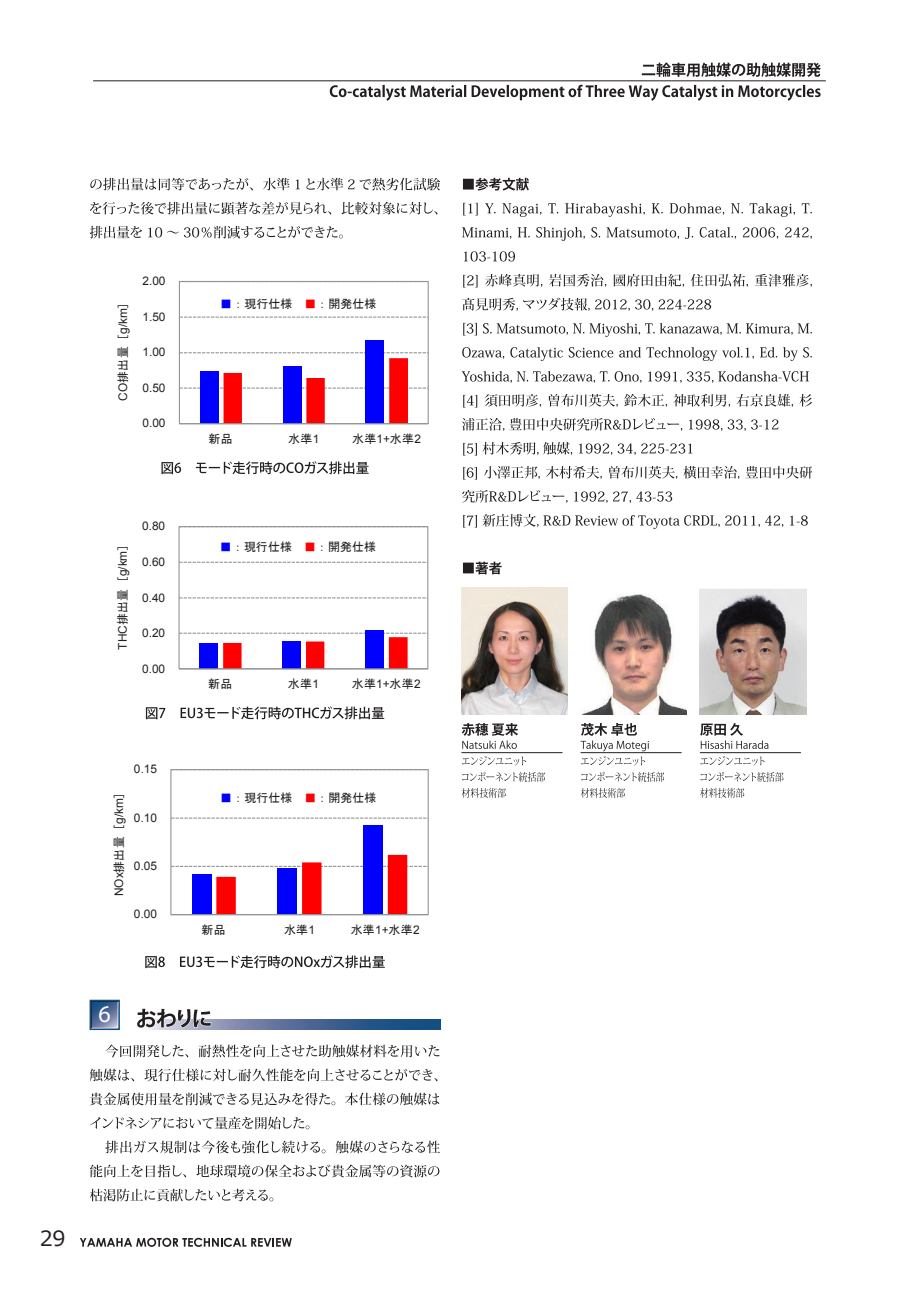
<style>
.page{position:relative;width:919px;height:1289px;background:#fff}
.page>*{position:absolute;margin:0;border:0;box-sizing:border-box;transform-origin:0 0}
.t1{font:700 24px "Times";color:#fff}
.t2{font:21px "Meiryo";color:#231f20}
.t3{font:11.85px "Arial";letter-spacing:-.01em;color:#231f20}
.t4{font:11.85px "MS Gothic";letter-spacing:.03em;color:#231f20}
.t5{font:11.85px "MS Gothic";color:#231f20}
.s1{font-family:"MS Gothic"}
.s2{color:#00f}
.s3{color:#f00}
.s4{font-family:"Arial"}
</style>
<div class="page">
<hr style="left:93px;top:80px;width:732px;height:1px;background:#231f20">
<svg style="left:641px;top:63px;width:179px;height:14px"></svg>
<svg style="left:463px;top:561px;width:38px;height:13px"></svg>
<svg style="left:463px;top:514px;width:344px;height:15px"></svg>
<svg style="left:462px;top:490px;width:210px;height:13px"></svg>
<svg style="left:463px;top:466px;width:349px;height:13px"></svg>
<svg style="left:463px;top:442px;width:229px;height:13px"></svg>
<svg style="left:462px;top:418px;width:316px;height:13px"></svg>
<svg style="left:463px;top:394px;width:349px;height:13px"></svg>
<svg style="left:462px;top:371px;width:346px;height:12px"></svg>
<svg style="left:462px;top:347px;width:349px;height:14px"></svg>
<svg style="left:463px;top:323px;width:348px;height:14px"></svg>
<svg style="left:462px;top:297px;width:249px;height:14px"></svg>
<svg style="left:463px;top:274px;width:348px;height:13px"></svg>
<svg style="left:464px;top:251px;width:51px;height:10px"></svg>
<svg style="left:462px;top:227px;width:349px;height:14px"></svg>
<svg style="left:463px;top:203px;width:348px;height:14px"></svg>
<svg style="left:463px;top:178px;width:66px;height:12px"></svg>
<svg style="left:90px;top:1188px;width:183px;height:13px"></svg>
<svg style="left:90px;top:1164px;width:349px;height:13px"></svg>
<svg style="left:105px;top:1140px;width:335px;height:13px"></svg>
<svg style="left:90px;top:1116px;width:219px;height:13px"></svg>
<svg style="left:90px;top:1092px;width:349px;height:13px"></svg>
<svg style="left:90px;top:1068px;width:347px;height:13px"></svg>
<svg style="left:105px;top:1044px;width:334px;height:13px"></svg>
<svg style="left:90px;top:226px;width:253px;height:12px"></svg>
<svg style="left:90px;top:202px;width:347px;height:12px"></svg>
<svg style="left:90px;top:178px;width:350px;height:12px"></svg>
<svg style="left:330px;top:85px;width:490px;height:16px"></svg>
<svg style="left:146px;top:706px;width:238px;height:13px"></svg>
<svg style="left:145px;top:955px;width:240px;height:13px"></svg>
<svg style="left:161px;top:461px;width:207px;height:13px"></svg>
<hr style="left:580px;top:752px;width:101px;height:1px;background:#231f20">
<img style="left:582px;top:594px;width:104px;height:120px">
<svg style="left:581px;top:788px;width:44px;height:9px"></svg>
<svg style="left:581px;top:772px;width:83px;height:9px"></svg>
<svg style="left:580px;top:723px;width:68px;height:42px"></svg>
<hr style="left:461px;top:752px;width:101px;height:1px;background:#231f20">
<img style="left:461px;top:587px;width:106px;height:127px">
<svg style="left:461px;top:723px;width:57px;height:26px"></svg>
<svg style="left:461px;top:788px;width:45px;height:9px"></svg>
<svg style="left:462px;top:772px;width:83px;height:9px"></svg>
<svg style="left:462px;top:756px;width:64px;height:9px"></svg>
<svg style="left:181px;top:316px;width:245px;height:2px"></svg>
<div style="left:179px;top:281px;width:250px;height:143px;border:1px solid #939598"></div>
<div style="left:365px;top:340px;width:19px;height:83px;background:#00f"></div>
<svg style="left:179px;top:352px;width:249px;height:71px"></svg>
<hr style="left:179px;top:423px;width:249px;height:1px;background:#939598">
<svg style="left:180px;top:597px;width:246px;height:1px"></svg>
<svg style="left:180px;top:561px;width:246px;height:2px"></svg>
<div style="left:178px;top:526px;width:250px;height:143px;border:1px solid #939598"></div>
<div style="left:365px;top:630px;width:19px;height:38px;background:#00f"></div>
<svg style="left:179px;top:632px;width:249px;height:36px"></svg>
<hr style="left:179px;top:668px;width:249px;height:1px;background:#939598">
<svg style="left:172px;top:817px;width:255px;height:1px"></svg>
<div style="left:170px;top:769px;width:259px;height:146px;border:1px solid #939598"></div>
<div style="left:363px;top:824px;width:19px;height:90px;background:#00f"></div>
<svg style="left:171px;top:854px;width:257px;height:60px"></svg>
<hr style="left:171px;top:914px;width:257px;height:1px;background:#939598">
<svg style="left:93px;top:1002px;width:24px;height:25px"></svg>
<div style="left:90px;top:999px;width:30px;height:31px;border:2px solid #144e82"></div>
<svg style="left:147px;top:1019px;width:293px;height:10px;background:#4a6a96"></svg>
<hr style="left:699px;top:752px;width:101px;height:1px;background:#231f20">
<img style="left:699px;top:589px;width:107px;height:125px">
<svg style="left:700px;top:723px;width:68px;height:26px"></svg>
<svg style="left:700px;top:788px;width:44px;height:9px"></svg>
<svg style="left:700px;top:772px;width:83px;height:9px"></svg>
<svg style="left:700px;top:756px;width:64px;height:9px"></svg>
<svg style="left:137px;top:1008px;width:75px;height:20px"></svg>
<svg style="left:80px;top:1237px;width:212px;height:9px"></svg>
<p class="t3" style="left:115px;top:401px;width:106px;rotate:-90deg">CO<span class="s1">排出量［</span>g/km<span class="s1">］</span></p>
<p class="t3" style="left:142px;top:273px;width:25px">2.00</p>
<p class="t3" style="left:142px;top:309px;width:25px">1.50</p>
<p class="t3" style="left:142px;top:344px;width:25px">1.00</p>
<p class="t3" style="left:142px;top:380px;width:25px">0.50</p>
<p class="t3" style="left:142px;top:415px;width:25px">0.00</p>
<p class="t3" style="left:115px;top:650px;width:112px;rotate:-90deg">THC<span class="s1">排出量［</span>g/km<span class="s1">］</span></p>
<p class="t3" style="left:142px;top:518px;width:25px">0.80</p>
<p class="t3" style="left:142px;top:554px;width:25px">0.60</p>
<p class="t3" style="left:142px;top:589px;width:25px">0.40</p>
<p class="t3" style="left:142px;top:625px;width:25px">0.20</p>
<p class="t3" style="left:142px;top:660px;width:25px">0.00</p>
<p class="t3" style="left:134px;top:761px;width:25px">0.15</p>
<p class="t5" style="left:220px;top:298px;width:157px"><span class="s2">■</span>：現行仕様 <span class="s3">■</span>：開発仕様</p>
<p class="t4" style="left:208px;top:433px;width:26px">新品</p>
<p class="t4" style="left:288px;top:433px;width:33px">水準<span class="s4">1</span></p>
<p class="t4" style="left:352px;top:433px;width:70px">水準<span class="s4">1+</span>水準<span class="s4">2</span></p>
<p class="t5" style="left:220px;top:541px;width:157px"><span class="s2">■</span>：現行仕様 <span class="s3">■</span>：開発仕様</p>
<p class="t4" style="left:208px;top:678px;width:26px">新品</p>
<p class="t4" style="left:288px;top:678px;width:33px">水準<span class="s4">1</span></p>
<p class="t4" style="left:352px;top:678px;width:70px">水準<span class="s4">1+</span>水準<span class="s4">2</span></p>
<p class="t3" style="left:111px;top:896px;width:111px;rotate:-90deg">NOx<span class="s1">排出量［</span>g/km<span class="s1">］</span></p>
<p class="t5" style="left:220px;top:791px;width:157px"><span class="s2">■</span>：現行仕様 <span class="s3">■</span>：開発仕様</p>
<p class="t3" style="left:134px;top:809px;width:25px">0.10</p>
<p class="t3" style="left:134px;top:858px;width:25px">0.05</p>
<p class="t3" style="left:134px;top:906px;width:25px">0.00</p>
<p class="t1" style="left:98px;top:999px;width:14px">6</p>
<p class="t4" style="left:201px;top:923px;width:26px">新品</p>
<p class="t4" style="left:284px;top:923px;width:33px">水準<span class="s4">1</span></p>
<p class="t4" style="left:351px;top:923px;width:70px">水準<span class="s4">1+</span>水準<span class="s4">2</span></p>
<h2 class="t2" style="left:40px;top:1223px;width:27px">29</h2>
</div>
